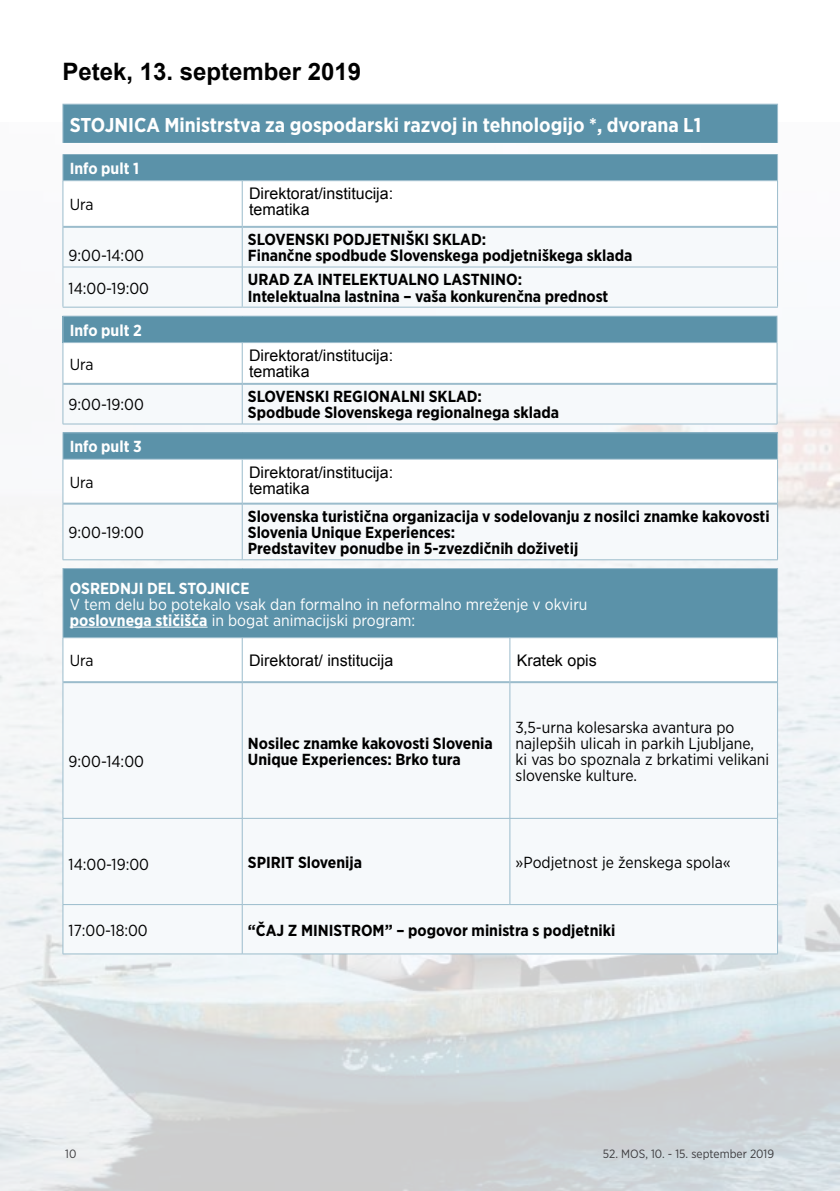
<style>
.page{position:relative;width:840px;height:1191px;background:#fff}
.page>*{position:absolute;margin:0;border:0;box-sizing:border-box;transform-origin:0 0}
.t1{font:700 24px "Arial";color:#000}
.t2{font:700 20px "Gotham Narrow";color:#fff}
.t3{font:700 16px/16px "Gotham Narrow";color:#000}
.t4{font:16px/16px "Gotham Narrow";color:#000}
.t5{font:16px/16px "Arial";color:#000}
.t6{font:16px/16px "Gotham Narrow";color:#fff}
.t7{font:700 16px "Gotham Narrow";color:#fff}
.t8{font:12px "Gotham Narrow";color:#3e3d40}
.s1{font-weight:700}
</style>
<div class="page">
<img style="left:0;top:122px;width:839px;height:1069px">
<svg style="left:63px;top:105px;width:714px;height:49px;fill:#5b92a9"></svg>
<div style="left:64px;top:228px;width:712px;height:79px;background:#f6f9fb"></div>
<hr style="left:63px;top:227px;width:1px;height:40px;background:#9bbccc">
<hr style="left:242px;top:228px;width:1px;height:39px;background:#9bbccc">
<hr style="left:776px;top:227px;width:1px;height:40px;background:#9bbccc">
<hr style="left:63px;top:267px;width:1px;height:40px;background:#9bbccc">
<hr style="left:242px;top:267px;width:1px;height:40px;background:#9bbccc">
<hr style="left:776px;top:267px;width:1px;height:40px;background:#9bbccc">
<hr style="left:62px;top:104px;width:180px;height:1px;background:#9bbccc">
<hr style="left:62px;top:105px;width:1px;height:38px;background:#9bbccc">
<hr style="left:242px;top:104px;width:535px;height:1px;background:#9bbccc">
<hr style="left:776px;top:105px;width:1px;height:38px;background:#9bbccc">
<svg style="left:62px;top:154px;width:715px;height:73px"></svg>
<hr style="left:63px;top:307px;width:179px;height:1px;background:#9bbccc">
<hr style="left:242px;top:307px;width:535px;height:1px;background:#9bbccc">
<hr style="left:63px;top:180px;width:179px;height:1px;background:#9bbccc">
<hr style="left:63px;top:181px;width:1px;height:46px;background:#9bbccc">
<hr style="left:242px;top:180px;width:535px;height:1px;background:#9bbccc">
<hr style="left:776px;top:181px;width:1px;height:46px;background:#9bbccc">
<hr style="left:63px;top:226px;width:179px;height:2px;background:#9bbccc">
<hr style="left:242px;top:226px;width:534px;height:2px;background:#9bbccc">
<hr style="left:63px;top:267px;width:179px;height:1px;background:#9bbccc">
<hr style="left:242px;top:267px;width:535px;height:1px;background:#9bbccc">
<hr style="left:63px;top:424px;width:179px;height:1px;background:#9bbccc">
<hr style="left:242px;top:424px;width:534px;height:1px;background:#9bbccc">
<hr style="left:62px;top:316px;width:180px;height:1px;background:#9bbccc">
<hr style="left:242px;top:316px;width:535px;height:1px;background:#9bbccc">
<svg style="left:62px;top:317px;width:715px;height:107px"></svg>
<hr style="left:63px;top:342px;width:179px;height:1px;background:#9bbccc">
<hr style="left:63px;top:343px;width:1px;height:41px;background:#9bbccc">
<hr style="left:242px;top:342px;width:534px;height:1px;background:#9bbccc">
<hr style="left:776px;top:343px;width:1px;height:41px;background:#9bbccc">
<div style="left:64px;top:504px;width:712px;height:55px;background:#f6f9fb"></div>
<hr style="left:63px;top:502px;width:179px;height:2px;background:#9bbccc">
<hr style="left:242px;top:502px;width:534px;height:2px;background:#9bbccc">
<hr style="left:63px;top:503px;width:1px;height:56px;background:#9bbccc">
<hr style="left:242px;top:503px;width:1px;height:56px;background:#9bbccc">
<hr style="left:776px;top:503px;width:1px;height:56px;background:#9bbccc">
<hr style="left:63px;top:559px;width:179px;height:1px;background:#9bbccc">
<hr style="left:242px;top:559px;width:535px;height:1px;background:#9bbccc">
<hr style="left:62px;top:432px;width:180px;height:1px;background:#9bbccc">
<hr style="left:242px;top:432px;width:535px;height:1px;background:#9bbccc">
<svg style="left:62px;top:433px;width:715px;height:70px"></svg>
<hr style="left:63px;top:459px;width:179px;height:1px;background:#9bbccc">
<hr style="left:63px;top:459px;width:1px;height:44px;background:#9bbccc">
<hr style="left:242px;top:459px;width:535px;height:1px;background:#9bbccc">
<hr style="left:776px;top:459px;width:1px;height:44px;background:#9bbccc">
<div style="left:63px;top:568px;width:714px;height:69px;background:#5b92a9"></div>
<svg style="left:64px;top:638px;width:712px;height:43px"></svg>
<div style="left:64px;top:683px;width:712px;height:270px;background:#f6f9fb"></div>
<hr style="left:63px;top:681px;width:179px;height:2px;background:#9bbccc">
<hr style="left:242px;top:681px;width:267px;height:2px;background:#9bbccc">
<hr style="left:510px;top:681px;width:266px;height:2px;background:#9bbccc">
<hr style="left:242px;top:638px;width:1px;height:44px;background:#9bbccc">
<hr style="left:63px;top:682px;width:1px;height:136px;background:#9bbccc">
<hr style="left:242px;top:682px;width:1px;height:136px;background:#9bbccc">
<hr style="left:509px;top:682px;width:1px;height:136px;background:#9bbccc">
<hr style="left:776px;top:682px;width:1px;height:136px;background:#9bbccc">
<hr style="left:63px;top:818px;width:179px;height:1px;background:#9bbccc">
<hr style="left:63px;top:818px;width:1px;height:86px;background:#9bbccc">
<hr style="left:242px;top:818px;width:267px;height:1px;background:#9bbccc">
<hr style="left:242px;top:818px;width:1px;height:86px;background:#9bbccc">
<hr style="left:509px;top:818px;width:268px;height:1px;background:#9bbccc">
<hr style="left:509px;top:818px;width:1px;height:86px;background:#9bbccc">
<hr style="left:776px;top:818px;width:1px;height:86px;background:#9bbccc">
<hr style="left:63px;top:904px;width:179px;height:1px;background:#9bbccc">
<hr style="left:63px;top:905px;width:1px;height:48px;background:#9bbccc">
<hr style="left:242px;top:904px;width:267px;height:1px;background:#9bbccc">
<hr style="left:242px;top:905px;width:1px;height:48px;background:#9bbccc">
<hr style="left:509px;top:904px;width:268px;height:1px;background:#9bbccc">
<hr style="left:776px;top:905px;width:1px;height:48px;background:#9bbccc">
<hr style="left:63px;top:953px;width:179px;height:1px;background:#9bbccc">
<hr style="left:242px;top:953px;width:267px;height:1px;background:#9bbccc">
<hr style="left:509px;top:953px;width:268px;height:1px;background:#9bbccc">
<hr style="left:62px;top:568px;width:180px;height:1px;background:#9bbccc">
<hr style="left:62px;top:569px;width:1px;height:68px;background:#9bbccc">
<hr style="left:242px;top:568px;width:267px;height:1px;background:#9bbccc">
<hr style="left:509px;top:568px;width:268px;height:1px;background:#9bbccc">
<hr style="left:776px;top:569px;width:1px;height:68px;background:#9bbccc">
<hr style="left:63px;top:637px;width:179px;height:1px;background:#9bbccc">
<hr style="left:63px;top:638px;width:1px;height:44px;background:#9bbccc">
<hr style="left:242px;top:637px;width:267px;height:1px;background:#9bbccc">
<hr style="left:509px;top:637px;width:268px;height:1px;background:#9bbccc">
<hr style="left:509px;top:638px;width:1px;height:44px;background:#9bbccc">
<hr style="left:776px;top:638px;width:1px;height:44px;background:#9bbccc">
<hr style="left:70px;top:627px;width:137px;height:1px;background:#fff">
<h1 class="t1" style="left:62px;top:56px;width:300px">Petek, 13. september 2019</h1>
<p class="t2" style="left:70px;top:112px;width:632px">STOJNICA Ministrstva za gospodarski razvoj in tehnologijo *, dvorana L1</p>
<p class="t7" style="left:70px;top:158px;width:71px">Info pult 1</p>
<p class="t4" style="left:70px;top:196px;width:25px">Ura</p>
<p class="t5" style="left:249px;top:186px;width:146px">Direktorat/institucija: tematika</p>
<p class="t4" style="left:69px;top:247px;width:77px">9:00-14:00</p>
<p class="t3" style="left:248px;top:231px;width:386px">SLOVENSKI PODJETNIŠKI SKLAD:<br>Finančne spodbude Slovenskega podjetniškega sklada</p>
<p class="t4" style="left:69px;top:279px;width:82px">14:00-19:00</p>
<p class="t3" style="left:248px;top:272px;width:362px">URAD ZA INTELEKTUALNO LASTNINO:<br>Intelektualna lastnina – vaša konkurenčna prednost</p>
<p class="t7" style="left:70px;top:320px;width:74px">Info pult 2</p>
<p class="t4" style="left:70px;top:356px;width:25px">Ura</p>
<p class="t5" style="left:249px;top:347px;width:146px">Direktorat/institucija: tematika</p>
<p class="t4" style="left:69px;top:396px;width:77px">9:00-19:00</p>
<p class="t3" style="left:248px;top:388px;width:312px">SLOVENSKI REGIONALNI SKLAD:<br>Spodbude Slovenskega regionalnega sklada</p>
<p class="t7" style="left:70px;top:436px;width:73px">Info pult 3</p>
<p class="t4" style="left:70px;top:474px;width:25px">Ura</p>
<p class="t5" style="left:249px;top:464px;width:146px">Direktorat/institucija: tematika</p>
<p class="t4" style="left:69px;top:524px;width:77px">9:00-19:00</p>
<p class="t3" style="left:248px;top:508px;width:523px">Slovenska turistična organizacija v sodelovanju z nosilci znamke kakovosti<br>Slovenia Unique Experiences:<br>Predstavitev ponudbe in 5-zvezdičnih doživetij</p>
<p class="t7" style="left:70px;top:577px;width:181px">OSREDNJI DEL STOJNICE</p>
<p class="t6" style="left:70px;top:595px;width:519px">V tem delu bo potekalo vsak dan formalno in neformalno mreženje v okviru <span class="s1">poslovnega stičišča</span> in bogat animacijski program:</p>
<p class="t4" style="left:70px;top:652px;width:25px">Ura</p>
<p class="t5" style="left:249px;top:652px;width:146px">Direktorat/ institucija</p>
<p class="t5" style="left:516px;top:652px;width:82px">Kratek opis</p>
<p class="t4" style="left:69px;top:753px;width:77px">9:00-14:00</p>
<p class="t3" style="left:248px;top:735px;width:246px">Nosilec znamke kakovosti Slovenia<br>Unique Experiences: Brko tura</p>
<p class="t4" style="left:515px;top:718px;width:255px">3,5-urna kolesarska avantura po najlepših ulicah in parkih Ljubljane, ki vas bo spoznala z brkatimi velikani slovenske kulture.</p>
<p class="t4" style="left:69px;top:856px;width:82px">14:00-19:00</p>
<p class="t3" style="left:248px;top:854px;width:116px">SPIRIT Slovenija</p>
<p class="t4" style="left:515px;top:854px;width:217px">»Podjetnost je ženskega spola«</p>
<p class="t4" style="left:69px;top:921px;width:81px">17:00-18:00</p>
<p class="t3" style="left:248px;top:922px;width:369px">“ČAJ Z MINISTROM” – pogovor ministra s podjetniki</p>
<p class="t8" style="left:65px;top:1146px;width:13px">10</p>
<p class="t8" style="left:602px;top:1146px;width:172px">52. MOS, 10. - 15. september 2019</p>
</div>
